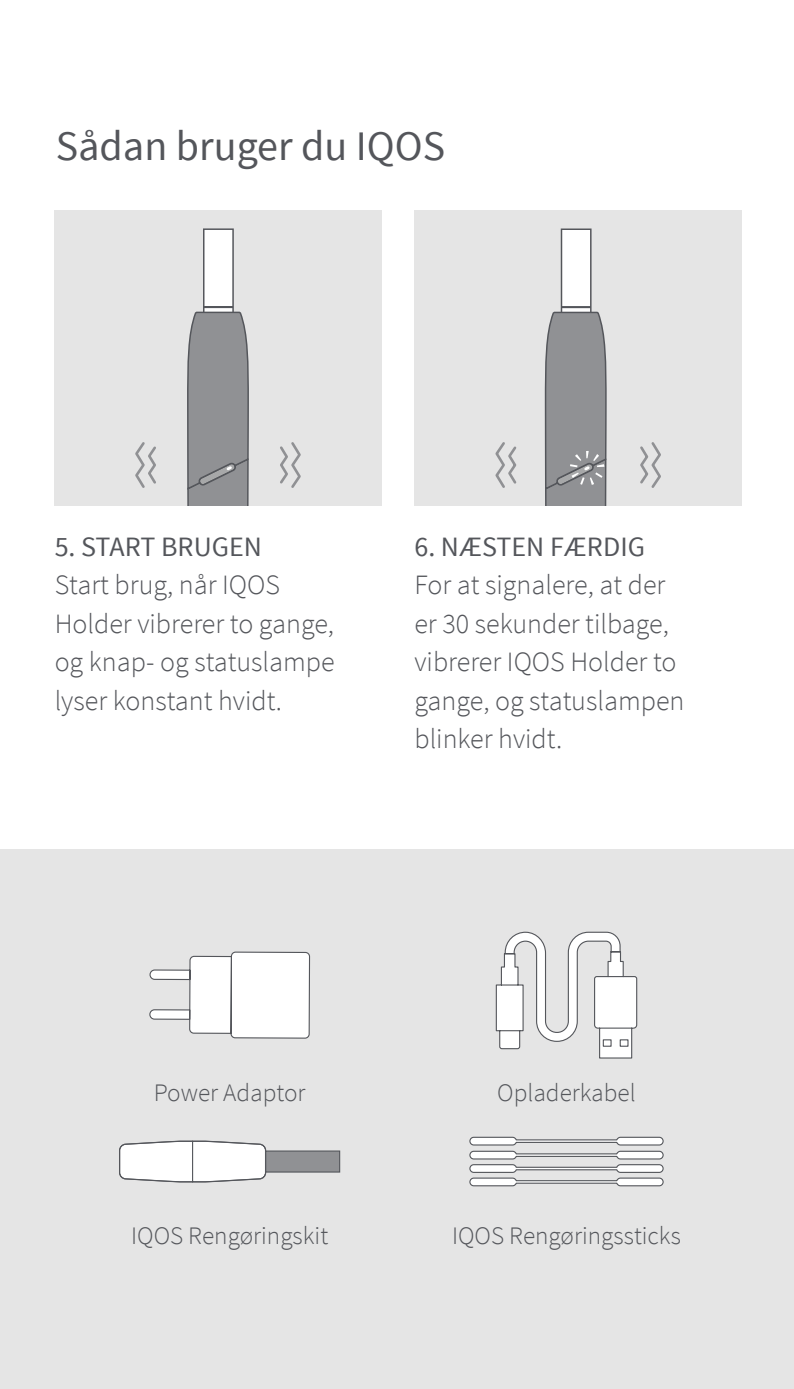
<style>
.page{position:relative;width:794px;height:1389px;background:#fff}
.page>*{position:absolute;margin:0;border:0;box-sizing:border-box;transform-origin:0 0}
.t1{font:42px "Source Sans Pro";color:#54565b}
.t2{font:300 28px/38.5px "Source Sans Pro";color:#54565b}
.t3{font:28px "Source Sans Pro";color:#54565b}
.t4{font:300 25.2px "Source Sans Pro";color:#54565b}
</style>
<div class="page">
<div style="left:0;top:849px;width:794px;height:540px;background:#e5e5e5"></div>
<svg style="left:119px;top:1140px;width:222px;height:43px"></svg>
<svg style="left:495px;top:931px;width:143px;height:128px"></svg>
<svg style="left:149px;top:951px;width:162px;height:88px"></svg>
<svg style="left:469px;top:1136px;width:195px;height:51px"></svg>
<div style="left:414px;top:210px;width:328px;height:296px;background:#e5e5e5"></div>
<div style="left:561px;top:229px;width:30px;height:188px;background:#fff;border:1px solid #54565b"></div>
<hr style="left:561px;top:306px;width:30px;height:2px;background:#54565b">
<div style="left:54px;top:210px;width:328px;height:296px;background:#e5e5e5"></div>
<svg style="left:135px;top:228px;width:166px;height:278px"></svg>
<svg style="left:495px;top:310px;width:166px;height:196px"></svg>
<h1 class="t1" style="left:56px;top:120px;width:391px">Sådan bruger du IQOS</h1>
<p class="t3" style="left:55px;top:529px;width:209px">5. START BRUGEN</p>
<p class="t2" style="left:55px;top:566px;width:281px">Start brug, når IQOS<br>Holder vibrerer to gange, og knap- og statuslampe lyser konstant hvidt.</p>
<p class="t3" style="left:414px;top:529px;width:232px">6. NÆSTEN FÆRDIG</p>
<p class="t2" style="left:414px;top:566px;width:271px">For at signalere, at der er 30 sekunder tilbage, vibrerer IQOS Holder to gange, og statuslampen blinker hvidt.</p>
<p class="t4" style="left:154px;top:1078px;width:153px">Power Adaptor</p>
<p class="t4" style="left:497px;top:1078px;width:140px">Opladerkabel</p>
<p class="t4" style="left:131px;top:1220px;width:198px">IQOS Rengøringskit</p>
<p class="t4" style="left:452px;top:1220px;width:230px">IQOS Rengøringssticks</p>
</div>
